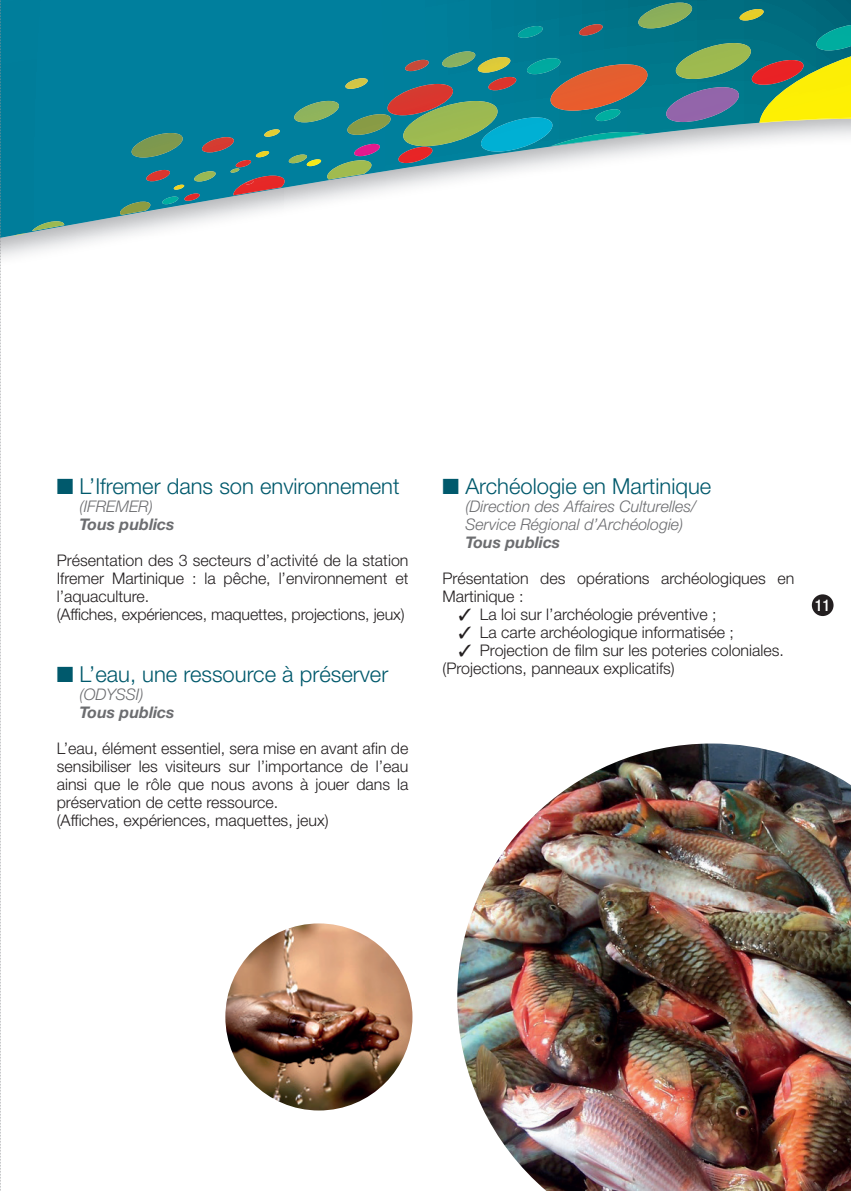
<style>
.page{position:relative;width:851px;height:1191px;background:#fff}
.page>*{position:absolute;margin:0;border:0;box-sizing:border-box;transform-origin:0 0}
.t1{font:300 22px "Helvetica Neue";color:#00596c}
.t2{font:300 16px/18px "Helvetica Neue";color:#231f20}
.t3{font:italic 300 16px/18px "Helvetica Neue";color:#6c6d70}
.t4{font:italic 700 16px "Helvetica Neue";color:#6c6d70}
.t5{font:500 condensed 16px "Helvetica Neue";color:#fff}
</style>
<div class="page">
<div style="left:811px;top:594px;width:22px;height:22px;background:#231f20;border-radius:50%"></div>
<svg style="left:1px;top:0;width:849px;height:238px"></svg>
<img style="left:759px;top:56px;width:91px;height:67px">
<img style="left:481px;top:117px;width:71px;height:35px">
<img style="left:403px;top:101px;width:94px;height:45px">
<img style="left:551px;top:132px;width:95px;height:14px">
<img style="left:666px;top:87px;width:72px;height:35px">
<img style="left:579px;top:24px;width:23px;height:11px">
<img style="left:345px;top:78px;width:22px;height:11px">
<svg style="left:256px;top:151px;width:13px;height:6px"></svg>
<img style="left:518px;top:26px;width:24px;height:12px">
<img style="left:405px;top:60px;width:23px;height:11px">
<img style="left:739px;top:9px;width:24px;height:12px">
<img style="left:442px;top:51px;width:33px;height:16px">
<img style="left:595px;top:111px;width:25px;height:10px">
<img style="left:146px;top:170px;width:24px;height:11px">
<img style="left:32px;top:221px;width:32px;height:10px">
<img style="left:233px;top:176px;width:51px;height:19px">
<svg style="left:174px;top:185px;width:10px;height:5px"></svg>
<img style="left:347px;top:114px;width:43px;height:21px">
<img style="left:289px;top:154px;width:18px;height:9px">
<svg style="left:230px;top:168px;width:9px;height:5px"></svg>
<img style="left:131px;top:133px;width:52px;height:24px">
<svg style="left:246px;top:181px;width:7px;height:3px"></svg>
<img style="left:194px;top:171px;width:22px;height:10px">
<img style="left:184px;top:193px;width:16px;height:8px">
<img style="left:264px;top:129px;width:16px;height:8px">
<img style="left:236px;top:160px;width:15px;height:7px">
<img style="left:162px;top:196px;width:16px;height:8px">
<img style="left:327px;top:160px;width:44px;height:19px">
<img style="left:387px;top:84px;width:66px;height:31px">
<img style="left:294px;top:101px;width:45px;height:21px">
<img style="left:202px;top:137px;width:32px;height:15px">
<img style="left:477px;top:57px;width:33px;height:16px">
<img style="left:527px;top:58px;width:33px;height:16px">
<img style="left:675px;top:43px;width:75px;height:36px">
<img style="left:816px;top:25px;width:34px;height:25px">
<img style="left:751px;top:60px;width:52px;height:25px">
<img style="left:354px;top:144px;width:26px;height:12px">
<img style="left:307px;top:159px;width:14px;height:7px">
<img style="left:398px;top:147px;width:34px;height:16px">
<img style="left:120px;top:202px;width:30px;height:13px">
<img style="left:488px;top:77px;width:28px;height:13px">
<img style="left:638px;top:3px;width:54px;height:25px">
<img style="left:550px;top:64px;width:97px;height:47px">
<img style="left:13px;top:233px;width:14px;height:3px">
<img style="left:457px;top:743px;width:393px;height:448px">
<img style="left:221px;top:919px;width:195px;height:195px;border-radius:97px">
<div style="left:217px;top:915px;width:203px;height:203px;border:8px solid #fff;border-radius:50%"></div>
<svg style="left:0;top:0;width:1px;height:1191px"></svg>
<h1 class="t1" style="left:57px;top:472px;width:344px">■ L’Ifremer dans son environnement</h1>
<p class="t3" style="left:80px;top:497px;width:75px">(IFREMER)</p>
<p class="t4" style="left:80px;top:514px;width:96px">Tous publics</p>
<p class="t2" style="left:57px;top:550px;width:353px">Présentation des 3 secteurs d’activité de la station Ifremer Martinique : la pêche, l’environnement et l’aquaculture.<br>(Affiches, expériences, maquettes, projections, jeux)</p>
<h1 class="t1" style="left:57px;top:661px;width:333px">■ L’eau, une ressource à préserver</h1>
<p class="t3" style="left:80px;top:685px;width:66px">(ODYSSI)</p>
<p class="t4" style="left:80px;top:702px;width:96px">Tous publics</p>
<p class="t2" style="left:57px;top:739px;width:353px">L’eau, élément essentiel, sera mise en avant afin de sensibiliser les visiteurs sur l’importance de l’eau ainsi que le rôle que nous avons à jouer dans la préservation de cette ressource.<br>(Affiches, expériences, maquettes, jeux)</p>
<h1 class="t1" style="left:442px;top:472px;width:270px">■ Archéologie en Martinique</h1>
<p class="t3" style="left:465px;top:497px;width:232px">(Direction des Affaires Culturelles/<br>Service Régional d’Archéologie)</p>
<p class="t4" style="left:465px;top:532px;width:96px">Tous publics</p>
<p class="t2" style="left:442px;top:568px;width:353px">Présentation des opérations archéologiques en<br>Martinique :</p>
<p class="t2" style="left:458px;top:604px;width:259px">✓ La loi sur l’archéologie préventive ;</p>
<p class="t2" style="left:458px;top:622px;width:277px">✓ La carte archéologique informatisée ;</p>
<p class="t2" style="left:442px;top:640px;width:343px;text-indent:16px">✓ Projection de film sur les poteries coloniales. (Projections, panneaux explicatifs)</p>
<p class="t5" style="left:814px;top:595px;width:17px">11</p>
</div>
